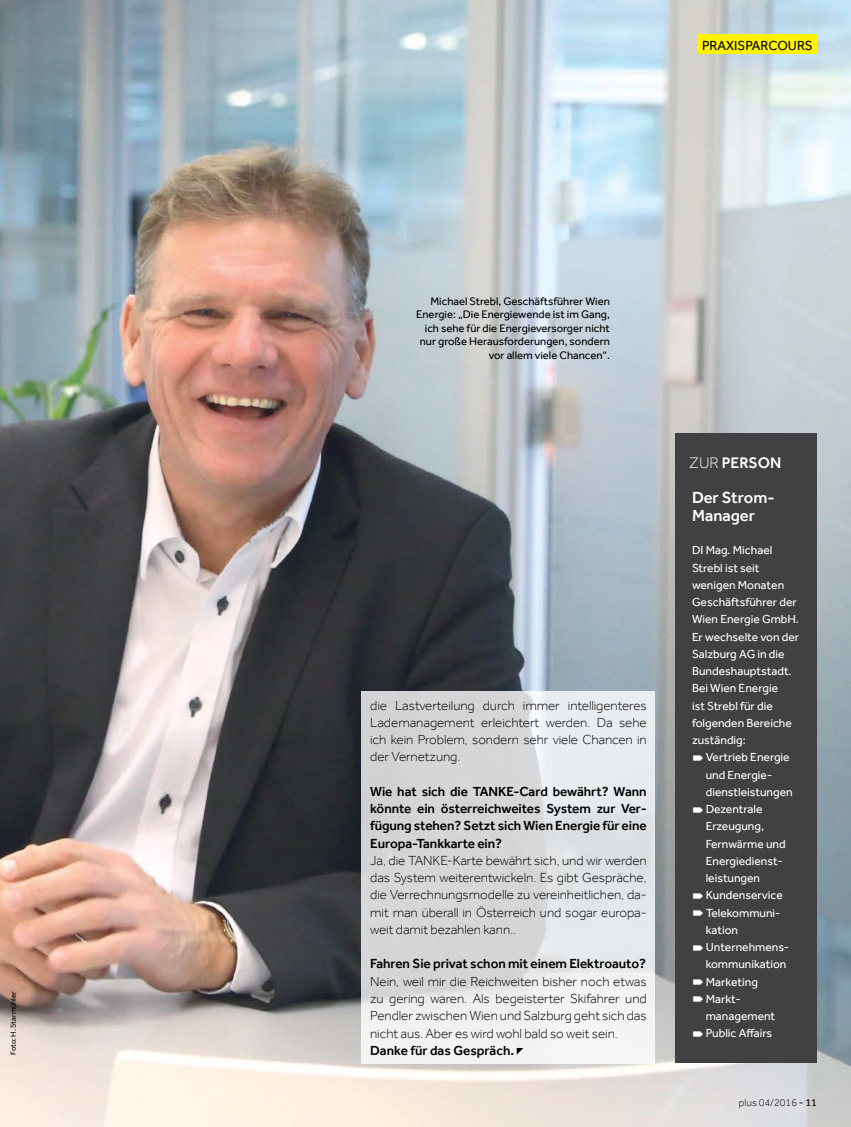
<style>
.page{position:relative;width:851px;height:1127px;background:#fff}
.page>*{position:absolute;margin:0;border:0;box-sizing:border-box;transform-origin:0 0}
.t1{font:500 16.5px/18.8px "Effra";color:#fff}
.t2{font:500 15.75px "Effra";color:#fff}
.t3{font:300 15.75px "Effra";color:#fff}
.t4{font:300 13.5px/17.2px "Effra";letter-spacing:-.005em;color:#000;text-align:justify}
.t5{font:500 13.5px/17.2px "Effra";letter-spacing:-.005em;color:#000;text-align:justify}
.t6{font:13.5px "Effra";color:#000}
.t7{font:12px/17.2px "Effra";color:#fff}
.t8{font:11.25px/13.5px "Effra";color:#000;text-align:right}
.t9{font:300 10.5px "Effra";color:#000}
.t10{font:7.65px "Effra";color:#000}
.s1{font-weight:400}
</style>
<div class="page">
<img style="left:0;top:0;width:850px;height:1127px">
<div style="left:697px;top:35px;width:119px;height:19px;background:#fff200"></div>
<svg style="left:361px;top:691px;width:294px;height:372px"></svg>
<svg style="left:516px;top:1048px;width:7px;height:6px"></svg>
<div style="left:675px;top:434px;width:141px;height:629px;background:#414042"></div>
<p class="t10" style="left:9px;top:1054px;width:65px;rotate:-90deg">Foto: H. Starmühler</p>
<p class="t6" style="left:702px;top:37px;width:111px">Praxis parcours</p>
<p class="t8" style="left:416px;top:294px;width:195px">Michael Strebl, Geschäftsführer Wien Energie: „Die Energiewende ist im Gang, ich sehe für die Energieversorger nicht nur große Herausforderungen, sondern vor allem viele Chancen“.</p>
<p class="t4" style="left:370px;top:696px;width:278px">die Lastverteilung durch immer intelligenteres Lademanagement erleichtert werden. Da sehe ich kein Problem, sondern sehr viele Chancen in der Vernetzung.</p>
<p class="t5" style="left:370px;top:782px;width:278px">Wie hat sich die TANKE-Card bewährt? Wann könnte ein österreichweites System zur Ver&shy;fügung stehen? Setzt sich Wien Energie für eine Europa-Tankkarte ein?</p>
<p class="t4" style="left:370px;top:852px;width:278px">Ja, die TANKE-Karte bewährt sich, und wir werden das System weiterentwickeln. Es gibt Gespräche, die Verrechnungsmodelle zu vereinheitlichen, da&shy;mit man überall in Österreich und sogar europa&shy;weit damit bezahlen kann..</p>
<p class="t5" style="left:370px;top:955px;width:277px">Fahren Sie privat schon mit einem Elektroauto?</p>
<p class="t4" style="left:370px;top:972px;width:278px">Nein, weil mir die Reichweiten bisher noch etwas zu gering waren. Als begeisterter Skifahrer und Pendler zwischen Wien und Salzburg geht sich das nicht aus. Aber es wird wohl bald so weit sein.</p>
<p class="t5" style="left:370px;top:1041px;width:145px">Danke für das Gespräch.</p>
<p class="t3" style="left:689px;top:453px;width:11px">zur</p>
<p class="t2" style="left:721px;top:453px;width:20px">Person</p>
<p class="t1" style="left:692px;top:487px;width:80px">Der Strom--<br>Manager</p>
<p class="t7" style="left:692px;top:541px;width:109px">DI Mag. Michael<br>Strebl ist seit wenigen Monaten<br>Geschäftsführer der<br>Wien Energie GmbH.<br>Er wechselte von der<br>Salzburg AG in die<br>Bundeshauptstadt.<br>Bei Wien Energie<br>ist Strebl für die folgenden Bereiche zuständig:</p>
<p class="t7" style="left:705px;top:748px;width:88px">Vertrieb Energie und Energie&shy;dienstleistungen<br>Dezentrale<br>Erzeugung,<br>Fernwärme und<br>Energiedienst&shy;leistungen<br>Kundenservice<br>Telekommuni&shy;kation<br>Unternehmens&shy;kommunikation<br>Marketing<br>Markt&shy;management<br>Public Affairs</p>
<p class="t9" style="left:738px;top:1097px;width:79px">plus 04/2016 <span class="s1">- 11</span></p>
</div>
